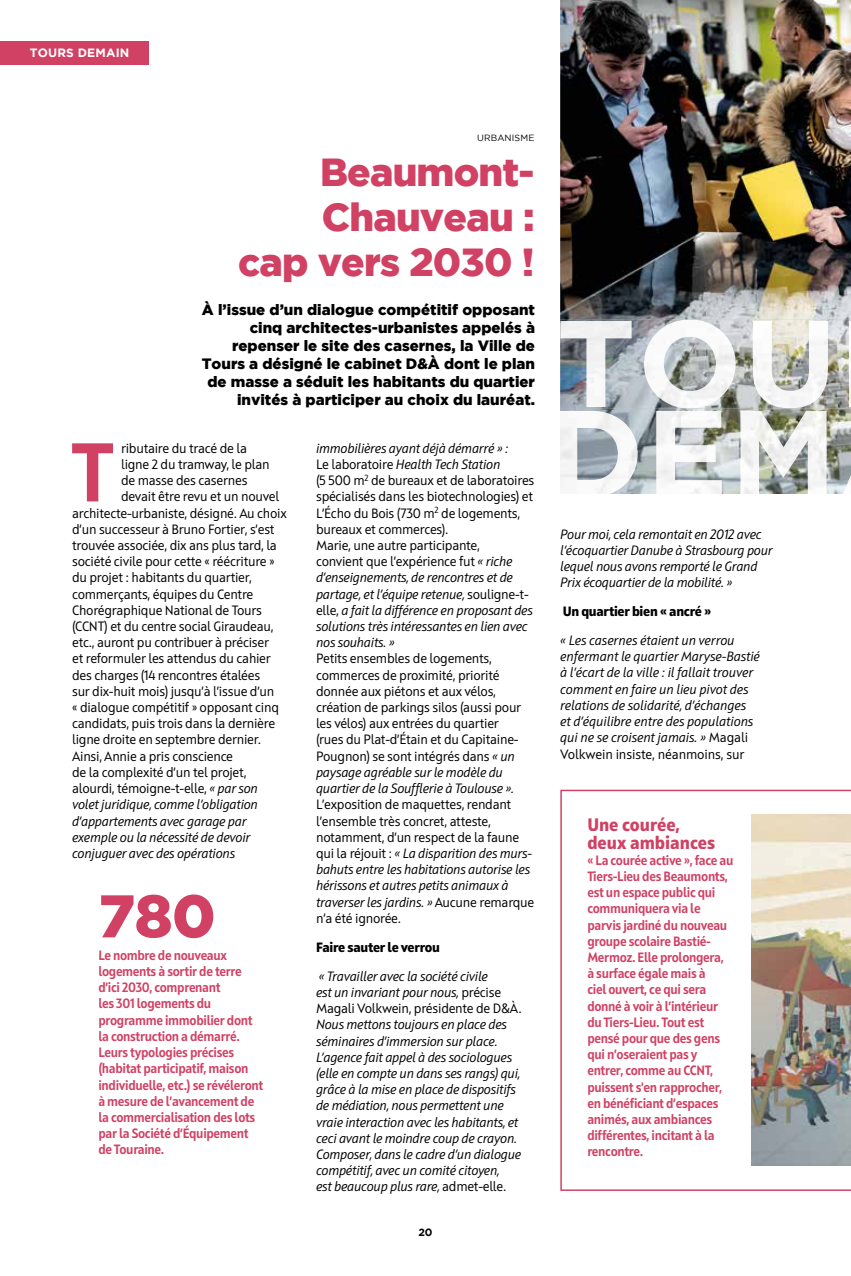
<style>
.page{position:relative;width:851px;height:1276px;background:#fff}
.page>*{position:absolute;margin:0;border:0;box-sizing:border-box;transform-origin:0 0}
.t1{font:700 82.95px "Squad";color:#d14164}
.t2{font:900 60px "Gotham";color:#d14164}
.t3{font:900 39px/45px "Gotham";letter-spacing:-.02em;color:#d14164;text-align:right}
.t4{font:800 18px/18px "Squad";color:#d14164}
.t5{font:900 15px/18px "Gotham";color:#000;text-align:right}
.t6{font:13.5px/16.2px "Squad";letter-spacing:-.02em;color:#000}
.t7{font:italic 13.5px/16.2px "Squad";letter-spacing:-.02em;color:#000}
.t8{font:700 13.5px/16.2px "Squad";letter-spacing:-.025em;color:#d14164;scale:.95 1}
.t9{font:800 13.5px "Squad";letter-spacing:-.02em;color:#000}
.t10{font:700 12px "Gotham";letter-spacing:.015em;color:#fff}
.t11{font:700 10.5px "Gotham";color:#000}
.t12{font:9px "Gotham";letter-spacing:.015em;color:#000}
.s1{font-style:italic}
.s2{font-style:normal}
</style>
<div class="page">
<img style="left:560px;top:0;width:290px;height:410px">
<img style="left:560px;top:319px;width:290px;height:89px">
<img style="left:560px;top:410px;width:290px;height:83px">
<div style="left:0;top:41px;width:149px;height:24px;background:#d14164"></div>
<svg style="left:560px;top:789px;width:290px;height:402px"></svg>
<img style="left:751px;top:814px;width:99px;height:351px">
<p class="t10" style="left:30px;top:46px;width:101px">TOURS DEMAIN</p>
<p class="t12" style="left:477px;top:132px;width:59px">URBANISME</p>
<h3 class="t3" style="left:238px;top:148px;width:298px">Beaumont-<br>Chauveau :<br>cap vers 2030 !</h3>
<p class="t5" style="left:202px;top:300px;width:335px">À l’issue d’un dialogue compétitif opposant cinq architectes-urbanistes appelés à repenser le site des casernes, la Ville de Tours a désigné le cabinet D&amp;À dont le plan de masse a séduit les habitants du quartier invités à participer au choix du lauréat.</p>
<h1 class="t1" style="left:71px;top:419px;width:45px">T</h1>
<p class="t6" style="left:121px;top:440px;width:127px">ributaire du tracé de la</p>
<p class="t6" style="left:121px;top:456px;width:150px">ligne 2 du tramway, le plan</p>
<p class="t6" style="left:121px;top:472px;width:128px">de masse des casernes</p>
<p class="t6" style="left:121px;top:488px;width:160px">devait être revu et un nouvel</p>
<p class="t6" style="left:72px;top:505px;width:216px">architecte-urbaniste, désigné. Au choix</p>
<p class="t6" style="left:72px;top:521px;width:204px">d’un successeur à Bruno Fortier, s’est</p>
<p class="t6" style="left:72px;top:537px;width:206px">trouvée associée, dix ans plus tard, la</p>
<p class="t6" style="left:72px;top:553px;width:204px">société civile pour cette « réécriture »</p>
<p class="t6" style="left:72px;top:569px;width:181px">du projet : habitants du quartier,</p>
<p class="t6" style="left:72px;top:586px;width:183px">commerçants, équipes du Centre</p>
<p class="t6" style="left:72px;top:602px;width:191px">Chorégraphique National de Tours</p>
<p class="t6" style="left:72px;top:618px;width:203px">(CCNT) et du centre social Giraudeau,</p>
<p class="t6" style="left:72px;top:634px;width:198px">etc., auront pu contribuer à préciser</p>
<p class="t6" style="left:72px;top:650px;width:200px">et reformuler les attendus du cahier</p>
<p class="t6" style="left:72px;top:667px;width:190px">des charges (14 rencontres étalées</p>
<p class="t6" style="left:72px;top:683px;width:204px">sur dix-huit mois) jusqu’à l’issue d’un</p>
<p class="t6" style="left:72px;top:699px;width:208px">« dialogue compétitif » opposant cinq</p>
<p class="t6" style="left:72px;top:715px;width:204px">candidats, puis trois dans la dernière</p>
<p class="t6" style="left:72px;top:731px;width:191px">ligne droite en septembre dernier.</p>
<p class="t6" style="left:72px;top:748px;width:162px">Ainsi, Annie a pris conscience</p>
<p class="t6" style="left:72px;top:764px;width:176px">de la complexité d’un tel projet,</p>
<p class="t6" style="left:72px;top:780px;width:187px">alourdi, témoigne-t-elle, <span class="s1">« par son</span></p>
<p class="t7" style="left:72px;top:796px;width:187px">volet juridique, comme l’obligation</p>
<p class="t7" style="left:72px;top:813px;width:176px">d’appartements avec garage par</p>
<p class="t7" style="left:72px;top:829px;width:180px">exemple ou la nécessité de devoir</p>
<p class="t7" style="left:72px;top:845px;width:164px">conjuguer avec des opérations</p>
<h2 class="t2" style="left:98px;top:881px;width:119px">780</h2>
<p class="t8" style="left:98px;top:947px;width:175px">Le nombre de nouveaux logements à sortir de terre d’ici 2030, comprenant<br>les 301 logements du programme immobilier dont la construction a démarré.<br>Leurs typologies précises (habitat participatif, maison individuelle, etc.) se révéleront à mesure de l’avancement de la commercialisation des lots par la Société d’Équipement de Touraine.</p>
<p class="t6" style="left:316px;top:440px;width:220px"><span class="s1">immobilières ayant déjà démarré » :<br></span>Le laboratoire <span class="s1">Health Tech Station<br></span>(5 500 m<sup>2</sup> de bureaux et de laboratoires spécialisés dans les biotechnologies) et L’Écho du Bois (730 m<sup>2</sup> de logements, bureaux et commerces).<br>Marie, une autre participante,<br>convient que l’expérience fut <span class="s1">« riche d’enseignements, de rencontres et de partage, et l’équipe retenue,</span> souligne-t&shy;elle, <span class="s1">a fait la différence en proposant des solutions très intéressantes en lien avec nos souhaits. »</span></p>
<p class="t6" style="left:316px;top:650px;width:207px">Petits ensembles de logements, commerces de proximité, priorité donnée aux piétons et aux vélos, création de parkings silos (aussi pour les vélos) aux entrées du quartier (rues du Plat-d’Étain et du Capitaine-Pougnon) se sont intégrés dans <span class="s1">« un paysage agréable sur le modèle du quartier de la Soufflerie à Toulouse ».</span></p>
<p class="t6" style="left:316px;top:796px;width:220px">L’exposition de maquettes, rendant l’ensemble très concret, atteste, notamment, d’un respect de la faune qui la réjouit : <span class="s1">« La disparition des murs&shy;bahuts entre les habitations autorise les hérissons et autres petits animaux à traverser les jardins. »</span> Aucune remarque n’a été ignorée.</p>
<p class="t9" style="left:316px;top:938px;width:125px">Faire sauter le verrou</p>
<p class="t7" style="left:316px;top:968px;width:207px">« Travailler avec la société civile<br>est un invariant pour nous, <span class="s2">précise<br>Magali Volkwein, présidente de D&amp;À.</span></p>
<p class="t7" style="left:316px;top:1016px;width:207px">Nous mettons toujours en place des séminaires d’immersion sur place.<br>L’agence fait appel à des sociologues (elle en compte un dans ses rangs) qui, grâce à la mise en place de dispositifs de médiation, nous permettent une vraie interaction avec les habitants, et ceci avant le moindre coup de crayon.<br>Composer, dans le cadre d’un dialogue compétitif, avec un comité citoyen,<br>est beaucoup plus rare, <span class="s2">admet-elle.</span></p>
<p class="t11" style="left:418px;top:1226px;width:16px">20</p>
<p class="t7" style="left:560px;top:526px;width:214px">Pour moi, cela remontait en 2012 avec l’écoquartier Danube à Strasbourg pour lequel nous avons remporté le Grand Prix écoquartier de la mobilité. »</p>
<p class="t9" style="left:562px;top:602px;width:150px">Un quartier bien « ancré »</p>
<p class="t7" style="left:560px;top:632px;width:201px">« Les casernes étaient un verrou enfermant le quartier Maryse-Bastié à l’écart de la ville : il fallait trouver comment en faire un lieu pivot des relations de solidarité, d’échanges et d’équilibre entre des populations qui ne se croisent jamais. » <span class="s2">Magali Volkwein insiste, néanmoins, sur</span></p>
<h3 class="t4" style="left:587px;top:815px;width:129px">Une courée, deux ambiances</h3>
<p class="t8" style="left:587px;top:852px;width:155px">« La courée active », face au<br>Tiers-Lieu des Beaumonts, est un espace public qui communiquera via le parvis jardiné du nouveau groupe scolaire Bastié-<br>Mermoz. Elle prolongera, à surface égale mais à<br>ciel ouvert, ce qui sera donné à voir à l’intérieur du Tiers-Lieu. Tout est pensé pour que des gens qui n’oseraient pas y entrer, comme au CCNT, puissent s’en rapprocher, en bénéficiant d’espaces animés, aux ambiances différentes, incitant à la rencontre.</p>
</div>
